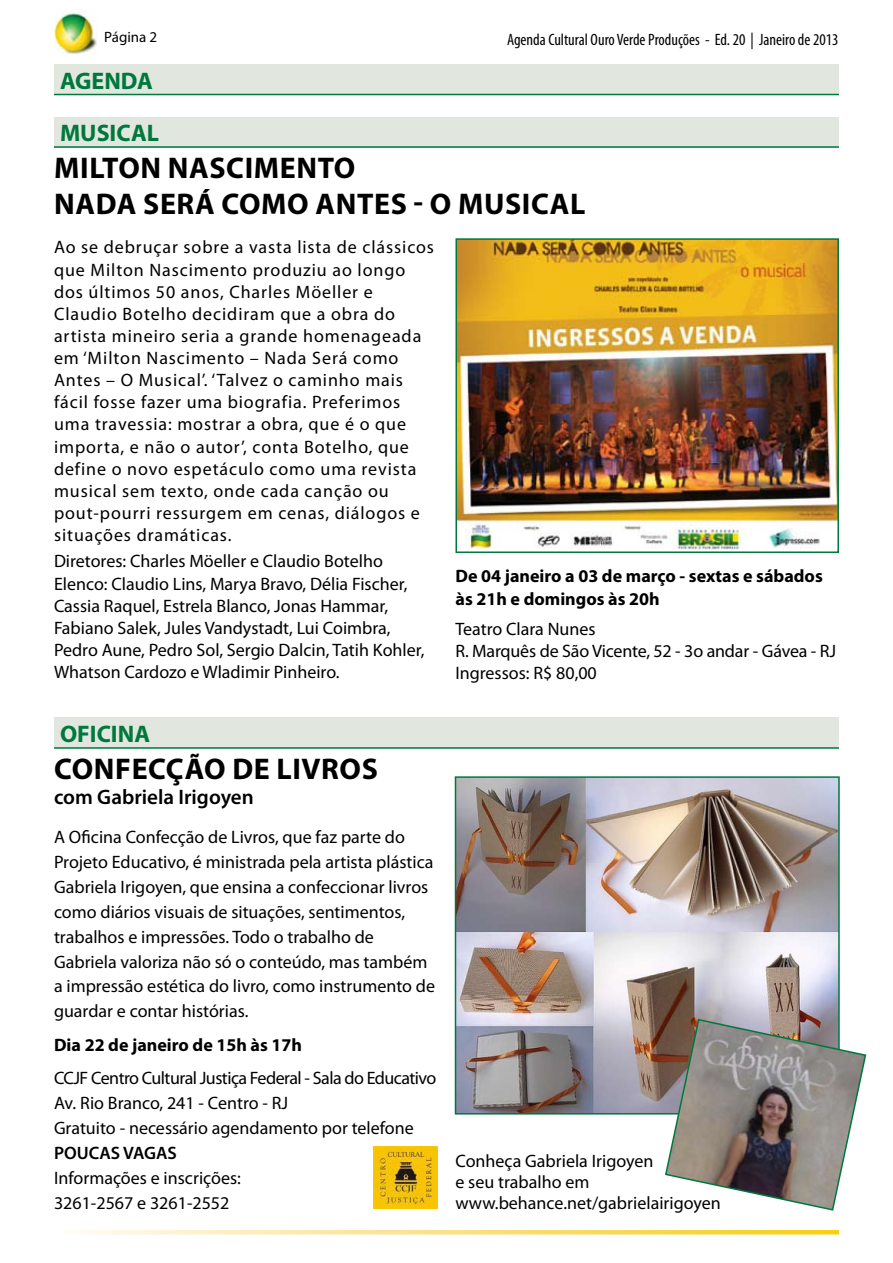
<style>
.page{position:relative;width:893px;height:1263px;background:#fff}
.page>*{position:absolute;margin:0;border:0;box-sizing:border-box;transform-origin:0 0}
.t1{font:700 30px/36px "Myriad Pro";letter-spacing:.02em;color:#000}
.t2{font:700 24px "Myriad Pro";color:#00783d}
.t3{font:600 21px "Myriad Pro";color:#000}
.t4{font:18px/24.9px "Myriad Pro";color:#000}
.t5{font:18px/22px "Myriad Pro";letter-spacing:.05em;color:#000}
.t6{font:700 18px/22.2px "Myriad Pro";color:#000}
.t7{font:600 18px "Myriad Pro";color:#000}
.t8{font:condensed 16.5px "Myriad Pro";color:#000}
.t9{font:15px "Myriad Pro";color:#000}
</style>
<div class="page">
<img style="left:54px;top:12px;width:43px;height:42px">
<svg style="left:76px;top:1230px;width:763px;height:4px;background:#fae181"></svg>
<div style="left:54px;top:117px;width:785px;height:30px;background:#e1e7de"></div>
<hr style="left:54px;top:146px;width:785px;height:2px;background:#00783d">
<div style="left:54px;top:64px;width:785px;height:30px;background:#e1e7de"></div>
<hr style="left:54px;top:94px;width:785px;height:1px;background:#00783d">
<div style="left:54px;top:718px;width:785px;height:30px;background:#e1e7de"></div>
<hr style="left:54px;top:747px;width:785px;height:2px;background:#00783d">
<img style="left:458px;top:241px;width:378px;height:309px">
<div style="left:455px;top:238px;width:384px;height:315px;border:2px solid #00783d"></div>
<img style="left:374px;top:1146px;width:63px;height:63px">
<img style="left:458px;top:779px;width:379px;height:332px">
<div style="left:455px;top:776px;width:385px;height:338px;border:2px solid #00783d"></div>
<img style="left:664px;top:1018px;width:203px;height:193px">
<p class="t9" style="left:104px;top:28px;width:55px">Página 2</p>
<p class="t8" style="left:507px;top:29px;width:333px">Agenda Cultural Ouro Verde Produções - Ed. 20 | Janeiro de 2013</p>
<h2 class="t2" style="left:60px;top:65px;width:94px">AGENDA</h2>
<h2 class="t2" style="left:60px;top:117px;width:101px">MUSICAL</h2>
<h1 class="t1" style="left:54px;top:149px;width:533px">MILTON NASCIMENTO<br>NADA SERÁ COMO ANTES - O MUSICAL</h1>
<p class="t5" style="left:54px;top:236px;width:382px">Ao se debruçar sobre a vasta lista de clássicos que Milton Nascimento produziu ao longo dos últimos 50 anos, Charles Möeller e Claudio Botelho decidiram que a obra do artista mineiro seria a grande homenageada em ‘Milton Nascimento – Nada Será como Antes – O Musical’. ‘Talvez o caminho mais fácil fosse fazer uma biografia. Preferimos uma travessia: mostrar a obra, que é o que importa, e não o autor’, conta Botelho, que define o novo espetáculo como uma revista musical sem texto, onde cada canção ou pout-pourri ressurgem em cenas, diálogos e situações dramáticas.</p>
<p class="t4" style="left:54px;top:550px;width:372px;line-height:22px">Diretores: Charles Möeller e Claudio Botelho Elenco: Claudio Lins, Marya Bravo, Délia Fischer, Cassia Raquel, Estrela Blanco, Jonas Hammar, Fabiano Salek, Jules Vandystadt, Lui Coimbra, Pedro Aune, Pedro Sol, Sergio Dalcin, Tatih Kohler, Whatson Cardozo e Wladimir Pinheiro.</p>
<h2 class="t2" style="left:60px;top:718px;width:92px">OFICINA</h2>
<h1 class="t1" style="left:54px;top:750px;width:325px">CONFECÇÃO DE LIVROS</h1>
<p class="t3" style="left:54px;top:783px;width:201px">com Gabriela Irigoyen</p>
<p class="t4" style="left:54px;top:824px;width:383px">A Oficina Confecção de Livros, que faz parte do Projeto Educativo, é ministrada pela artista plástica Gabriela Irigoyen, que ensina a confeccionar livros como diários visuais de situações, sentimentos, trabalhos e impressões. Todo o trabalho de Gabriela valoriza não só o conteúdo, mas também a impressão estética do livro, como instrumento de guardar e contar histórias.</p>
<p class="t6" style="left:54px;top:1033px;width:250px">Dia 22 de janeiro de 15h às 17h</p>
<p class="t4" style="left:54px;top:1065px;width:384px">CCJF Centro Cultural Justiça Federal - Sala do Educativo<br>Av. Rio Branco, 241 - Centro - RJ<br>Gratuito - necessário agendamento por telefone</p>
<p class="t7" style="left:54px;top:1142px;width:124px">POUCAS VAGAS</p>
<p class="t4" style="left:54px;top:1165px;width:188px">Informações e inscrições:<br>3261-2567 e 3261-2552</p>
<p class="t6" style="left:455px;top:565px;width:369px">De 04 janeiro a 03 de março - sextas e sábados às 21h e domingos às 20h</p>
<p class="t4" style="left:455px;top:618px;width:382px;line-height:22.2px">Teatro Clara Nunes<br>R. Marquês de São Vicente, 52 - 3o andar - Gávea - RJ<br>Ingressos: R$ 80,00</p>
<p class="t4" style="left:455px;top:1150px;width:267px;line-height:21px">Conheça Gabriela Irigoyen<br>e seu trabalho em www.behance.net/gabrielairigoyen</p>
</div>
